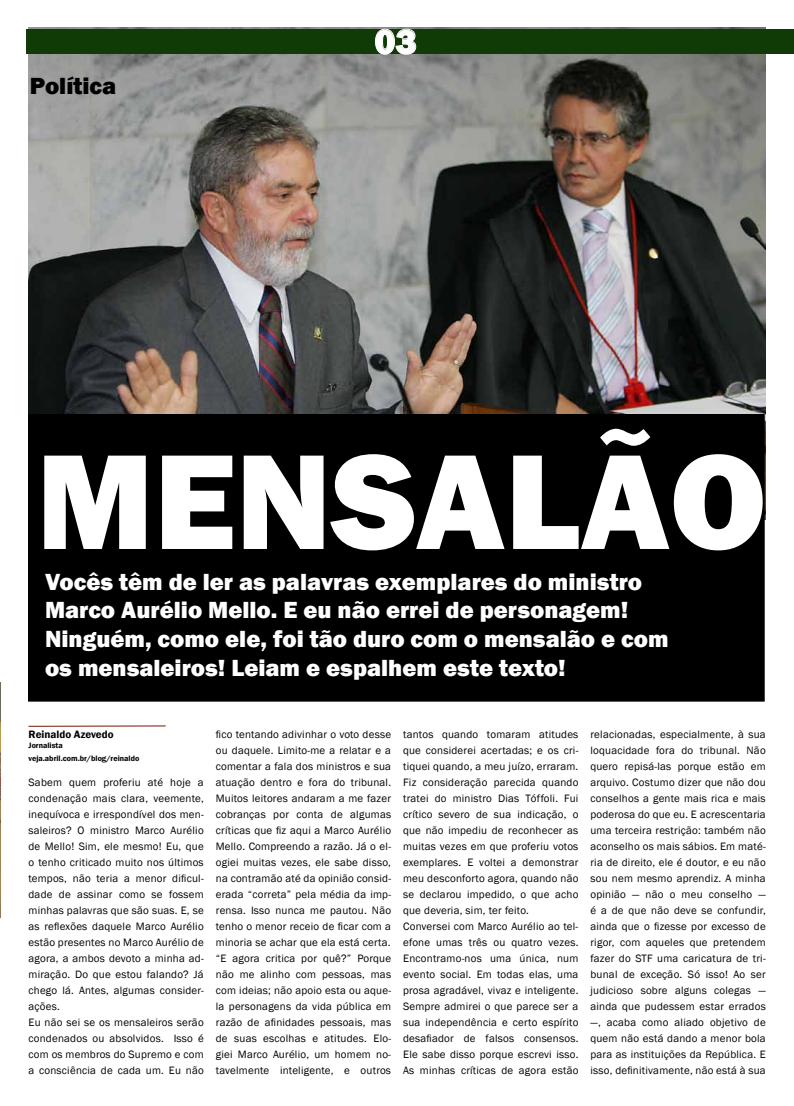
<style>
.page{position:relative;width:794px;height:1106px;background:#fff}
.page>*{position:absolute;margin:0;border:0;box-sizing:border-box;transform-origin:0 0}
.t1{font:800 140px "Franklin Gothic";color:#fff}
.t2{font:800 36px "Franklin Gothic";color:#fff}
.t3{font:800 24px/28.8px "Franklin Gothic";color:#fff}
.t4{font:800 24px "Franklin Gothic";color:#000}
.t5{font:11px/16px "Franklin Gothic";letter-spacing:.02em;color:#000}
.t6{font:600 11px "Franklin Gothic";color:#000}
.t7{font:600 8px/13.2px "Franklin Gothic";color:#000}
</style>
<div class="page">
<img style="left:28px;top:28px;width:737px;height:491px">
<div style="left:28px;top:414px;width:736px;height:287px;background:#000"></div>
<img style="left:0;top:682px;width:1px;height:236px">
<div style="left:26px;top:29px;width:768px;height:25px;background:#103b06"></div>
<svg style="left:375px;top:29px;width:41px;height:25px"></svg>
<svg style="left:28px;top:725px;width:138px;height:2px"></svg>
<h3 class="t4" style="left:30px;top:70px;width:88px">Política</h3>
<h2 class="t2" style="left:374px;top:18px;width:44px">03</h2>
<h1 class="t1" style="left:36px;top:411px;width:732px">MENSALÃO</h1>
<h3 class="t3" style="left:45px;top:567px;width:625px">Vocês têm de ler as palavras exemplares do ministro Marco Aurélio Mello. E eu não errei de personagem!<br>Ninguém, como ele, foi tão duro com o mensalão e com os mensaleiros! Leiam e espalhem este texto!</h3>
<p class="t6" style="left:29px;top:727px;width:87px">Reinaldo Azevedo</p>
<p class="t7" style="left:29px;top:738px;width:112px">Jornalista veja.abril.com.br/blog/reinaldo</p>
<p class="t5" style="left:28px;top:774px;width:177px">Sabem quem proferiu até hoje a condenação mais clara, veemente, inequívoca e irrespondível dos men&shy;saleiros? O ministro Marco Aurélio de Mello! Sim, ele mesmo! Eu, que o tenho criticado muito nos últimos tempos, não teria a menor dificul&shy;dade de assinar como se fossem minhas palavras que são suas. E, se as reflexões daquele Marco Aurélio estão presentes no Marco Aurélio de agora, a ambos devoto a minha ad&shy;miração. Do que estou falando? Já chego lá. Antes, algumas consider&shy;ações.<br>Eu não sei se os mensaleiros serão condenados ou absolvidos. Isso é com os membros do Supremo e com a consciência de cada um. Eu não</p>
<p class="t5" style="left:216px;top:726px;width:177px;text-align:justify">fico tentando adivinhar o voto desse ou daquele. Limito-me a relatar e a comentar a fala dos ministros e sua atuação dentro e fora do tribunal.<br>Muitos leitores andaram a me fazer cobranças por conta de algumas críticas que fiz aqui a Marco Aurélio Mello. Compreendo a razão. Já o el&shy;ogiei muitas vezes, ele sabe disso, na contramão até da opinião consid&shy;erada “correta” pela média da imp&shy;rensa. Isso nunca me pautou. Não tenho o menor receio de ficar com a minoria se achar que ela está certa. “E agora critica por quê?” Porque não me alinho com pessoas, mas com ideias; não apoio esta ou aque&shy;la personagens da vida pública em razão de afinidades pessoais, mas de suas escolhas e atitudes. Elo&shy;giei Marco Aurélio, um homem no&shy;tavelmente inteligente, e outros</p>
<p class="t5" style="left:403px;top:726px;width:177px">tantos quando tomaram atitudes que considerei acertadas; e os cri&shy;tiquei quando, a meu juízo, erraram.<br>Fiz consideração parecida quando tratei do ministro Dias Tóffoli. Fui crítico severo de sua indicação, o que não impediu de reconhecer as muitas vezes em que proferiu votos exemplares. E voltei a demonstrar meu desconforto agora, quando não se declarou impedido, o que acho que deveria, sim, ter feito.<br>Conversei com Marco Aurélio ao tel&shy;efone umas três ou quatro vezes.<br>Encontramo-nos uma única, num evento social. Em todas elas, uma prosa agradável, vivaz e inteligente.<br>Sempre admirei o que parece ser a sua independência e certo espírito desafiador de falsos consensos.<br>Ele sabe disso porque escrevi isso.<br>As minhas críticas de agora estão</p>
<p class="t5" style="left:590px;top:726px;width:177px;text-align:justify">relacionadas, especialmente, à sua loquacidade fora do tribunal. Não quero repisá-las porque estão em arquivo. Costumo dizer que não dou conselhos a gente mais rica e mais poderosa do que eu. E acrescentaria uma terceira restrição: também não aconselho os mais sábios. Em maté&shy;ria de direito, ele é doutor, e eu não sou nem mesmo aprendiz. A minha opinião — não o meu conselho — é a de que não deve se confundir, ainda que o fizesse por excesso de rigor, com aqueles que pretendem fazer do STF uma caricatura de tri&shy;bunal de exceção. Só isso! Ao ser judicioso sobre alguns colegas — ainda que pudessem estar errados —, acaba como aliado objetivo de quem não está dando a menor bola para as instituições da República. E isso, definitivamente, não está à sua</p>
</div>
